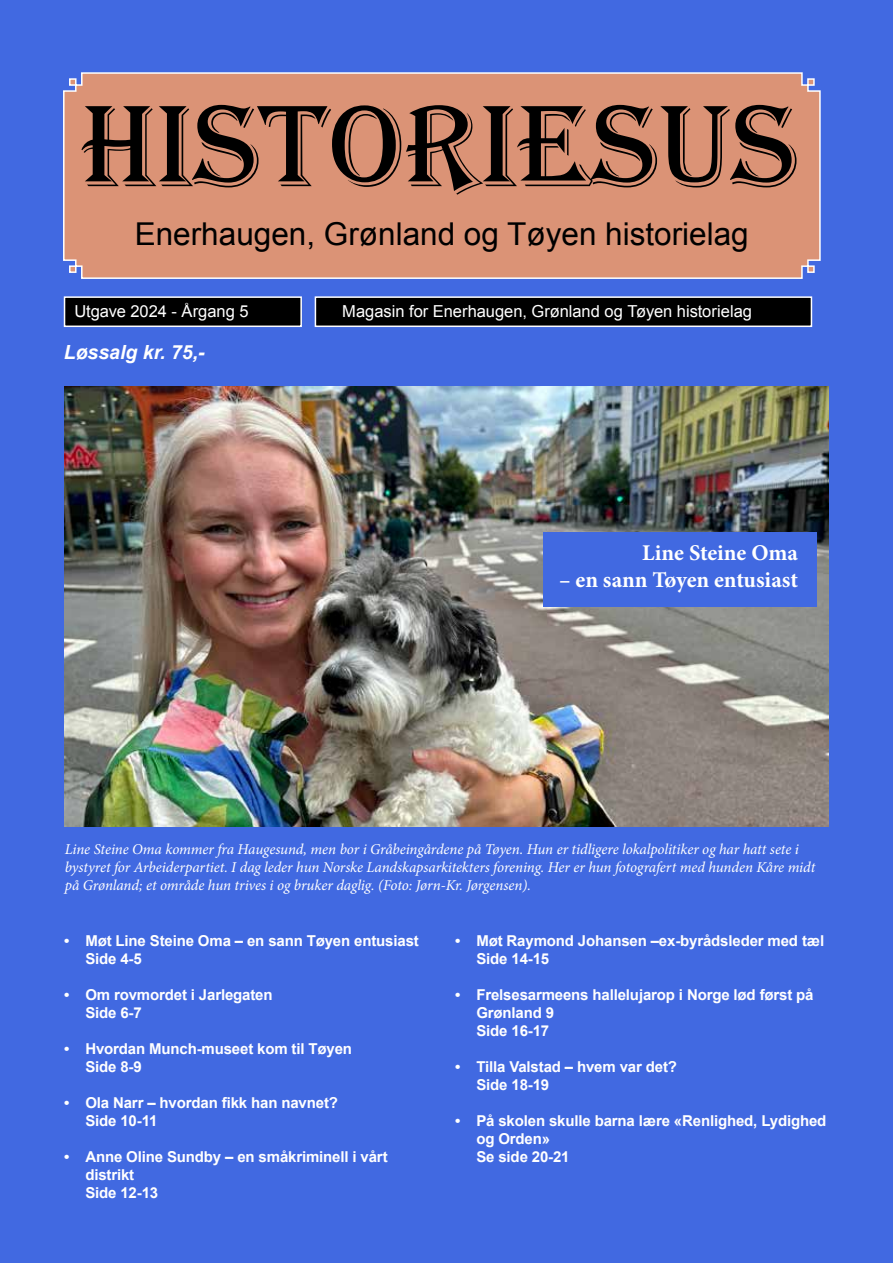
<style>
.page{position:relative;width:893px;height:1263px;background:#4169e1}
.page>*{position:absolute;margin:0;border:0;box-sizing:border-box;transform-origin:0 0}
.t1{font:120px "Algerian";color:#000}
.t2{font:31.5px "Arial";color:#000}
.t3{font:700 22.5px "Minion Pro";letter-spacing:-.005em;color:#fff}
.t4{font:italic 700 19.5px "Arial";color:#fff}
.t5{font:16.5px "Arial";letter-spacing:-.005em;color:#fff}
.t6{font:700 15px/18px "Arial";letter-spacing:-.01em;color:#fff}
.t7{font:italic 15px/18px "Minion Pro";letter-spacing:-.01em;color:#fff}
</style>
<div class="page">
<div style="left:63px;top:221px;width:758px;height:58px;background:#db9376"></div>
<div style="left:65px;top:297px;width:236px;height:29px;background:#000"></div>
<div style="left:64px;top:296px;width:238px;height:31px;border:2px solid #fff"></div>
<div style="left:315px;top:297px;width:496px;height:29px;background:#000"></div>
<div style="left:315px;top:296px;width:497px;height:31px;border:2px solid #fff"></div>
<div style="left:63px;top:72px;width:758px;height:149px;background:#db9376"></div>
<img style="left:65px;top:386px;width:763px;height:440px">
<div style="left:543px;top:532px;width:273px;height:74px;background:#4169e1"></div>
<h1 class="t1" style="left:81px;top:80px;width:718px">HISTORIESUS</h1>
<h2 class="t2" style="left:135px;top:213px;width:616px">Enerhaugen, Grønland og Tøyen historielag</h2>
<p class="t5" style="left:74px;top:301px;width:176px">Utgave 2024 - Årgang 5</p>
<p class="t5" style="left:342px;top:301px;width:411px">Magasin for Enerhaugen, Grønland og Tøyen historielag</p>
<h3 class="t4" style="left:64px;top:339px;width:142px">Løssalg kr. 75,-</h3>
<h3 class="t3" style="left:642px;top:537px;width:157px">Line Steine Oma</h3>
<h3 class="t3" style="left:559px;top:564px;width:240px">– en sann Tøyen entusiast</h3>
<p class="t7" style="left:65px;top:840px;width:752px">Line Steine Oma kommer fra Haugesund, men bor i Gråbeingårdene på Tøyen. Hun er tidligere lokalpolitiker og har hatt sete i bystyret for Arbeiderpartiet. I dag leder hun Norske Landskapsarkitekters forening. Her er hun fotografert med hunden Kåre midt på Grønland; et område hun trives i og bruker daglig. (Foto: Jørn-Kr. Jørgensen).</p>
<p class="t6" style="left:85px;top:932px;width:335px;text-indent:-21px">• Møt Line Steine Oma – en sann Tøyen entusiast<br>Side 4-5</p>
<p class="t6" style="left:85px;top:986px;width:189px;text-indent:-21px">• Om rovmordet i Jarlegaten<br>Side 6-7</p>
<p class="t6" style="left:85px;top:1040px;width:268px;text-indent:-21px">• Hvordan Munch-museet kom til Tøyen<br>Side 8-9</p>
<p class="t6" style="left:85px;top:1094px;width:254px;text-indent:-21px">• Ola Narr – hvordan fikk han navnet?<br>Side 10-11</p>
<p class="t6" style="left:85px;top:1148px;width:304px;text-indent:-21px">• Anne Oline Sundby – en småkriminell i vårt distrikt<br>Side 12-13</p>
<p class="t6" style="left:476px;top:932px;width:349px;text-indent:-21px">• Møt Raymond Johansen –ex-byrådsleder med tæl<br>Side 14-15</p>
<p class="t6" style="left:476px;top:986px;width:339px;text-indent:-21px">• Frelsesarmeens hallelujarop i Norge lød først på<br>Grønland 9<br>Side 16-17</p>
<p class="t6" style="left:476px;top:1058px;width:202px;text-indent:-21px">• Tilla Valstad – hvem var det?<br>Side 18-19</p>
<p class="t6" style="left:476px;top:1112px;width:352px;text-indent:-21px">• På skolen skulle barna lære «Renlighed, Lydighed og Orden»<br>Se side 20-21</p>
</div>
